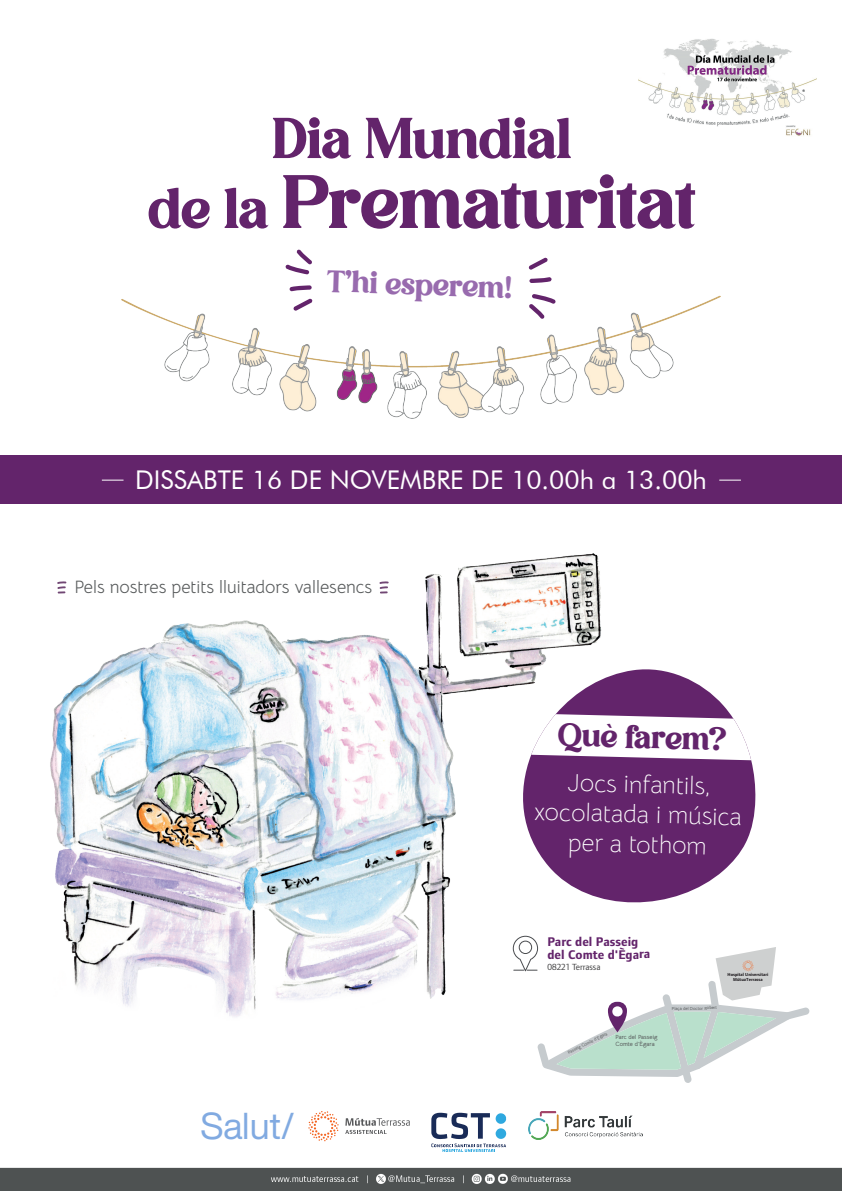
<style>
.page{position:relative;width:842px;height:1191px;background:#fff}
.page>*{position:absolute;margin:0;border:0;box-sizing:border-box;transform-origin:0 0}
.t1{font:72.9px "Avigea";color:#63246b}
.t2{font:55.5px "Avigea";color:#63246b}
.t3{font:36.8px "Helvetica Now Display";color:#81aae1}
.t4{font:31.7px "Avigea";color:#63246b}
.t5{font:30px "Avigea";color:#986bae}
.t6{font:25.8px "Futura BT";color:#fff}
.t7{font:300 24.9px/29.8px "Bellota Text";color:#fff;text-align:center}
.t8{font:17.9px "Bellota Text";color:#575a5b}
.t9{font:700 13px/13px "Foundry Form Sans";color:#63246b}
.t10{font:9.2px "Foundry Form Sans";color:#3f3f40}
.t11{font:700 5.9px/6.6px "Bellota Text";letter-spacing:-.005em;color:#575a5b}
.t12{font:700 4.5px/5.4px "Foundry Form Sans";color:#1b171b;text-align:center}
.t13{font:700 4.3px "Bellota Text";letter-spacing:-.005em;color:#575a5b}
.s1{font-size:55.5px}
</style>
<div class="page">
<img style="left:121px;top:274px;width:600px;height:144px">
<div style="left:0;top:456px;width:842px;height:48px;background:#63246b"></div>
<img style="left:0;top:1133px;width:842px;height:58px">
<img style="left:639px;top:38px;width:177px;height:98px">
<svg style="left:528px;top:257px;width:20px;height:13px"></svg>
<svg style="left:529px;top:277px;width:23px;height:6px"></svg>
<svg style="left:529px;top:294px;width:27px;height:25px"></svg>
<svg style="left:293px;top:298px;width:20px;height:13px"></svg>
<svg style="left:289px;top:285px;width:23px;height:6px"></svg>
<svg style="left:285px;top:249px;width:27px;height:25px"></svg>
<img style="left:50px;top:553px;width:552px;height:464px">
<svg style="left:517px;top:665px;width:239px;height:250px;fill:#63246b"></svg>
<svg style="left:531px;top:714px;width:220px;height:46px"></svg>
<svg style="left:57px;top:581px;width:9px;height:12px"></svg>
<svg style="left:379px;top:581px;width:10px;height:12px"></svg>
<svg style="left:102px;top:479px;width:22px;height:1px"></svg>
<svg style="left:719px;top:479px;width:22px;height:1px"></svg>
<svg style="left:513px;top:935px;width:297px;height:148px"></svg>
<div style="left:615px;top:1033px;width:44px;height:14px;background:#b9e0cc"></div>
<svg style="left:308px;top:1111px;width:31px;height:30px"></svg>
<svg style="left:345px;top:1118px;width:65px;height:16px"></svg>
<svg style="left:431px;top:1112px;width:75px;height:40px"></svg>
<img style="left:528px;top:1111px;width:115px;height:28px">
<h2 class="t2" style="left:272px;top:104px;width:300px">Dia Mundial</h2>
<h1 class="t1" style="left:148px;top:158px;width:549px"><span class="s1">de la</span> Prematuritat</h1>
<p class="t5" style="left:328px;top:263px;width:186px;rotate:2deg">T’hi esperem!</p>
<p class="t6" style="left:135px;top:464px;width:573px">DISSABTE 16 DE NOVEMBRE DE 10.00h a 13.00h</p>
<p class="t8" style="left:74px;top:572px;width:299px">Pels nostres petits lluitadors vallesencs</p>
<h3 class="t3" style="left:200px;top:1100px;width:95px">Salut/</h3>
<p class="t4" style="left:558px;top:716px;width:170px;rotate:1deg">Què farem?</p>
<p class="t7" style="left:535px;top:766px;width:209px;rotate:1deg">Jocs infantils, xocolatada i música per a tothom</p>
<p class="t9" style="left:547px;top:934px;width:104px">Parc del Passeig del Comte d'Ègara</p>
<p class="t10" style="left:547px;top:962px;width:54px">08221 Terrassa</p>
<p class="t13" style="left:567px;top:1049px;width:45px;rotate:-27deg">Passeig Comte d’Ègara</p>
<p class="t11" style="left:616px;top:1033px;width:43px">Parc del Passeig<br>Comte d’Ègara</p>
<p class="t13" style="left:672px;top:1004px;width:47px">Plaça del Doctor Robert</p>
<p class="t12" style="left:728px;top:971px;width:42px">Hospital Universitari<br>MútuaTerrassa</p>
</div>
